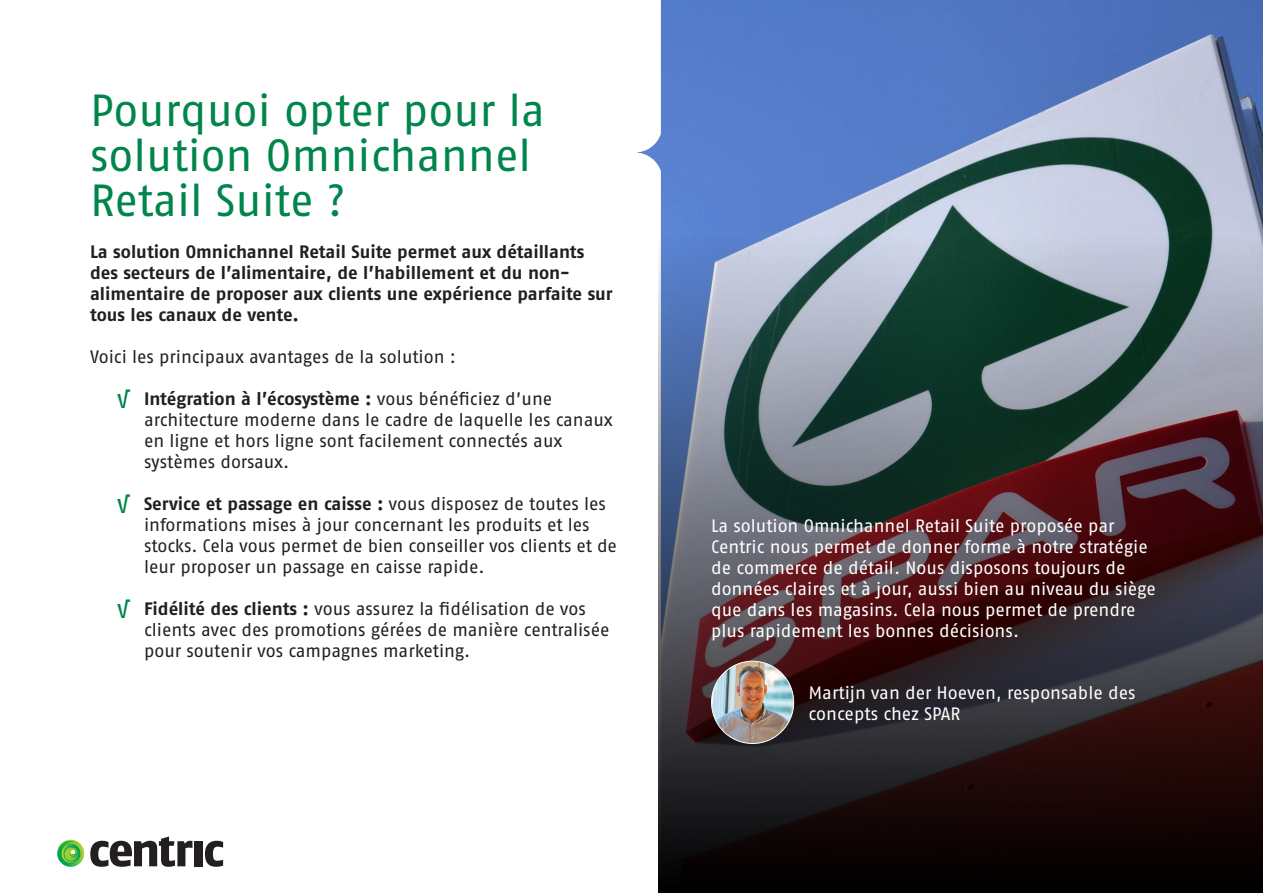
<style>
.page{position:relative;width:1263px;height:893px;background:#fff}
.page>*{position:absolute;margin:0;border:0;box-sizing:border-box;transform-origin:0 0}
.t1{font:45px/45px "Fago Pro";color:#00854a}
.t2{font:26.4px "Fago Pro";color:#00854a}
.t3{font:18px/21px "Fago Pro";letter-spacing:-.005em;color:#231f20}
.t4{font:18px/21px "Fago Pro";color:#fff}
.t5{font:700 18px/21px "Fago Pro";color:#231f20}
.s1{font-weight:700}
</style>
<div class="page">
<div style="left:195px;top:841px;width:8px;height:25px;background:#231f20"></div>
<svg style="left:205px;top:841px;width:18px;height:26px"></svg>
<svg style="left:57px;top:836px;width:135px;height:31px"></svg>
<img style="left:636px;top:0;width:627px;height:238px">
<svg style="left:658px;top:238px;width:605px;height:655px;background:#443f45"></svg>
<img style="left:711px;top:661px;width:83px;height:82px;border-radius:41px">
<div style="left:711px;top:661px;width:83px;height:83px;border:1px solid #fff;border-radius:50%"></div>
<p class="t1" style="left:90px;top:88px;width:456px">Pourquoi opter pour la solution Omnichannel<br>Retail Suite ?</p>
<p class="t5" style="left:90px;top:241px;width:524px">La solution Omnichannel Retail Suite permet aux détaillants des secteurs de l’alimentaire, de l’habillement et du non&shy;alimentaire de proposer aux clients une expérience parfaite sur tous les canaux de vente.</p>
<p class="t3" style="left:90px;top:346px;width:367px">Voici les principaux avantages de la solution :</p>
<p class="t3" style="left:144px;top:388px;width:470px"><span class="s1">Intégration à l’écosystème :</span> vous bénéficiez d’une architecture moderne dans le cadre de laquelle les canaux en ligne et hors ligne sont facilement connectés aux systèmes dorsaux.</p>
<p class="t3" style="left:144px;top:493px;width:475px"><span class="s1">Service et passage en caisse :</span> vous disposez de toutes les informations mises à jour concernant les produits et les stocks. Cela vous permet de bien conseiller vos clients et de leur proposer un passage en caisse rapide.</p>
<p class="t3" style="left:144px;top:598px;width:467px"><span class="s1">Fidélité des clients :</span> vous assurez la fidélisation de vos clients avec des promotions gérées de manière centralisée</p>
<p class="t3" style="left:144px;top:640px;width:328px">pour soutenir vos campagnes marketing.</p>
<p class="t2" style="left:117px;top:383px;width:15px">√</p>
<p class="t2" style="left:117px;top:488px;width:15px">√</p>
<p class="t2" style="left:117px;top:593px;width:15px">√</p>
<p class="t4" style="left:711px;top:515px;width:446px">La solution Omnichannel Retail Suite proposée par Centric nous permet de donner forme à notre stratégie de commerce de détail. Nous disposons toujours de données claires et à jour, aussi bien au niveau du siège que dans les magasins. Cela nous permet de prendre plus rapidement les bonnes décisions.</p>
<p class="t4" style="left:808px;top:682px;width:328px">Martijn van der Hoeven, responsable des concepts chez SPAR</p>
</div>
